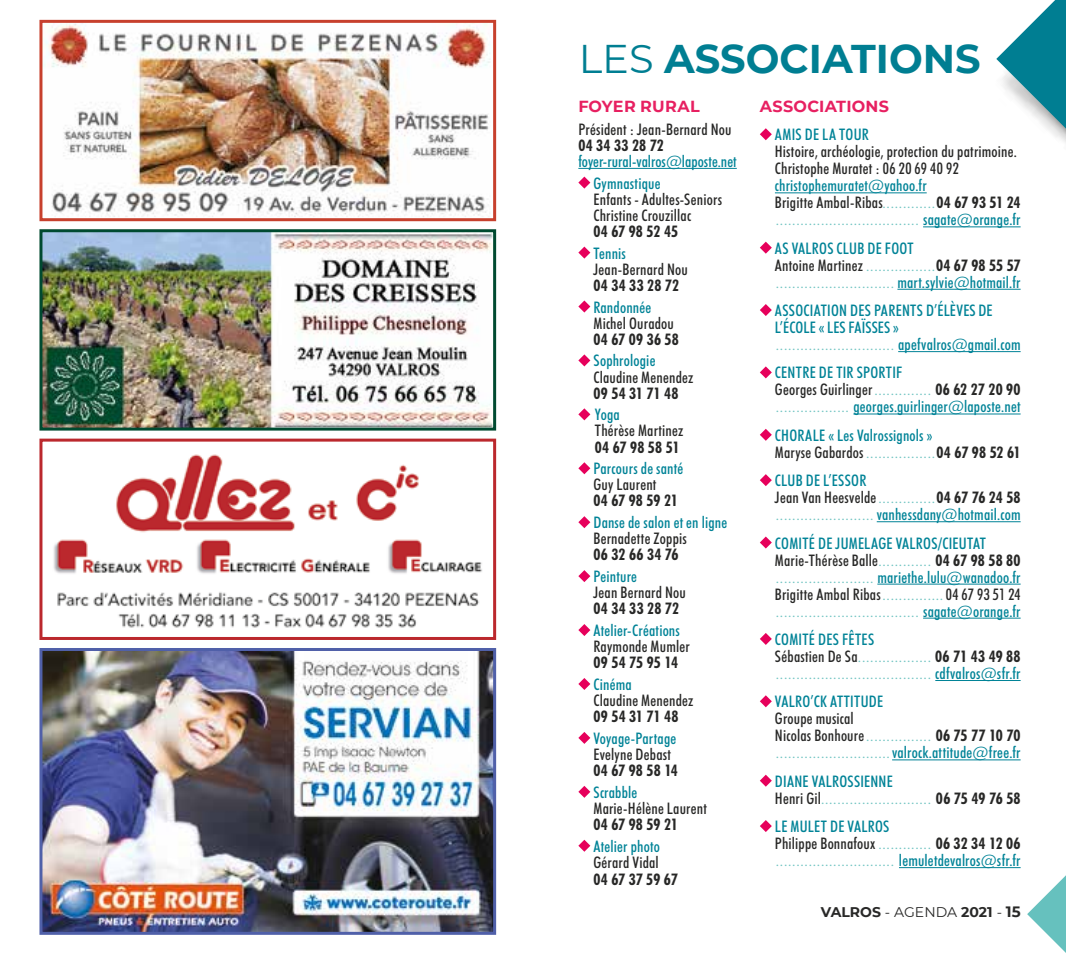
<style>
.page{position:relative;width:1066px;height:953px;background:#fff}
.page>*{position:absolute;margin:0;border:0;box-sizing:border-box;transform-origin:0 0}
.t1{font:700 40px "Montserrat";color:#007e92}
.t2{font:500 condensed 16px/17px "Futura BT";letter-spacing:.015em;color:#008397}
.t3{font:500 condensed 16px/17px "Futura BT";letter-spacing:.015em;color:#282827}
.t4{font:700 condensed 16px "Futura BT";letter-spacing:.01em;color:#282827}
.t5{font:700 16px "Montserrat";letter-spacing:.015em;color:#e72061}
.t6{font:500 condensed 14px/17px "Futura BT";color:#71c4c2}
.t7{font:700 14px "Montserrat";color:#282827}
.s1{font-weight:400}
.s2{color:#282827}
.s3{font-size:14px;color:#71c4c2}
.s4{font-weight:700;color:#282827}
.s5{font-size:16px;color:#008397}
.s6{font-size:16px;color:#282827}
.s7{font-weight:700;font-size:16px;color:#282827}
.s8{color:#008397}
.s9{font-weight:700}
.s10{font-size:15px}
</style>
<div class="page">
<hr style="left:578px;top:168px;width:159px;height:1px;background:#008397">
<svg style="left:578px;top:176px;width:12px;height:12px"></svg>
<svg style="left:578px;top:246px;width:12px;height:12px"></svg>
<svg style="left:578px;top:300px;width:12px;height:12px"></svg>
<svg style="left:578px;top:354px;width:12px;height:12px"></svg>
<svg style="left:578px;top:408px;width:12px;height:12px"></svg>
<svg style="left:578px;top:462px;width:12px;height:12px"></svg>
<svg style="left:578px;top:516px;width:12px;height:12px"></svg>
<svg style="left:578px;top:570px;width:12px;height:12px"></svg>
<svg style="left:578px;top:624px;width:12px;height:12px"></svg>
<svg style="left:578px;top:678px;width:12px;height:12px"></svg>
<svg style="left:578px;top:732px;width:12px;height:11px"></svg>
<svg style="left:578px;top:786px;width:12px;height:11px"></svg>
<svg style="left:578px;top:839px;width:12px;height:12px"></svg>
<hr style="left:775px;top:192px;width:152px;height:1px;background:#008397">
<hr style="left:923px;top:226px;width:97px;height:1px;background:#008397">
<hr style="left:897px;top:289px;width:123px;height:1px;background:#008397">
<hr style="left:898px;top:351px;width:122px;height:1px;background:#008397">
<hr style="left:853px;top:413px;width:167px;height:1px;background:#008397">
<hr style="left:877px;top:521px;width:143px;height:1px;background:#008397">
<hr style="left:877px;top:583px;width:143px;height:1px;background:#008397">
<hr style="left:923px;top:617px;width:97px;height:1px;background:#008397">
<hr style="left:935px;top:680px;width:85px;height:1px;background:#008397">
<hr style="left:892px;top:759px;width:128px;height:1px;background:#008397">
<hr style="left:899px;top:867px;width:121px;height:1px;background:#008397">
<svg style="left:760px;top:128px;width:12px;height:12px"></svg>
<svg style="left:760px;top:242px;width:12px;height:12px"></svg>
<svg style="left:760px;top:304px;width:12px;height:12px"></svg>
<svg style="left:760px;top:366px;width:12px;height:12px"></svg>
<svg style="left:760px;top:429px;width:12px;height:12px"></svg>
<svg style="left:760px;top:474px;width:12px;height:12px"></svg>
<svg style="left:760px;top:536px;width:12px;height:12px"></svg>
<svg style="left:760px;top:633px;width:12px;height:12px"></svg>
<svg style="left:760px;top:695px;width:12px;height:12px"></svg>
<svg style="left:760px;top:774px;width:12px;height:12px"></svg>
<svg style="left:760px;top:820px;width:12px;height:12px"></svg>
<img style="left:1048px;top:129px;width:18px;height:14px">
<svg style="left:996px;top:0;width:70px;height:129px"></svg>
<svg style="left:1027px;top:875px;width:39px;height:77px"></svg>
<img style="left:53px;top:454px;width:429px;height:174px">
<div style="left:39px;top:438px;width:457px;height:202px;border:3px solid #bb282d"></div>
<img style="left:43px;top:652px;width:449px;height:278px">
<div style="left:39px;top:648px;width:457px;height:286px;border:3px solid #5060a9"></div>
<img style="left:43px;top:233px;width:449px;height:193px">
<div style="left:39px;top:229px;width:457px;height:201px;border:3px solid #004a30"></div>
<img style="left:43px;top:24px;width:448px;height:193px">
<div style="left:39px;top:20px;width:457px;height:201px;border:3px solid #c7402d"></div>
<h1 class="t1" style="left:579px;top:30px;width:403px"><span class="s1">LES</span> ASSOCIATIONS</h1>
<p class="t5" style="left:760px;top:95px;width:131px">ASSOCIATIONS</p>
<p class="t2" style="left:775px;top:126px;width:95px">AMIS DE LA TOUR</p>
<p class="t3" style="left:775px;top:143px;width:243px">Histoire, archéologie, protection du patrimoine.<br>Christophe Muratet : 06 20 69 40 92</p>
<p class="t2" style="left:775px;top:177px;width:247px">christophemuratet@yahoo.fr<br><span class="s2">Brigitte Ambal-Ribas</span><span class="s3">.............</span><span class="s4">04 67 93 51 24</span></p>
<p class="t6" style="left:776px;top:212px;width:246px">................................... <span class="s5">sagate@orange.fr</span></p>
<p class="t2" style="left:775px;top:239px;width:140px">AS VALROS CLUB DE FOOT</p>
<p class="t6" style="left:775px;top:257px;width:247px"><span class="s6">Antoine Martinez</span> .................<span class="s7">04 67 98 55 57 </span>............................. <span class="s5">mart.sylvie@hotmail.fr</span></p>
<p class="t2" style="left:775px;top:302px;width:219px">ASSOCIATION DES PARENTS D’ÉLÈVES DE<br>L’ÉCOLE « LES FAÏSSES »</p>
<p class="t6" style="left:776px;top:336px;width:246px">............................. <span class="s5">apefvalros@gmail.com</span></p>
<p class="t2" style="left:775px;top:364px;width:247px">CENTRE DE TIR SPORTIF<br><span class="s2">Georges Guirlinger</span> <span class="s3">..............</span> <span class="s4">06 62 27 20 90 </span><span class="s3">..................</span> georges.guirlinger@laposte.net</p>
<p class="t2" style="left:775px;top:426px;width:159px">CHORALE « Les Valrossignols »</p>
<p class="t6" style="left:775px;top:444px;width:247px"><span class="s6">Maryse Gabardos</span>.................<span class="s7">04 67 98 52 61</span></p>
<p class="t3" style="left:775px;top:472px;width:247px"><span class="s8">CLUB DE L’ESSOR<br></span>Jean Van Heesvelde<span class="s3">..............</span><span class="s9">04 67 76 24 58</span></p>
<p class="t6" style="left:776px;top:506px;width:246px">........................ <span class="s5">vanhessdany@hotmail.com</span></p>
<p class="t2" style="left:775px;top:534px;width:247px">COMITÉ DE JUMELAGE VALROS/CIEUTAT<br><span class="s2">Marie-Thérèse Balle</span><span class="s3">.............</span> <span class="s4">04 67 98 58 80</span></p>
<p class="t6" style="left:776px;top:569px;width:246px">........................ <span class="s5">mariethe.lulu@wanadoo.fr</span></p>
<p class="t3" style="left:775px;top:585px;width:247px">Brigitte Ambal Ribas<span class="s3">...............</span> 04 67 93 51 24</p>
<p class="t6" style="left:776px;top:603px;width:246px">................................... <span class="s5">sagate@orange.fr</span></p>
<p class="t2" style="left:775px;top:630px;width:101px">COMITÉ DES FÊTES</p>
<p class="t6" style="left:775px;top:648px;width:247px"><span class="s6">Sébastien De Sa</span>.................. <span class="s7">06 71 43 49 88 </span>...................................... <span class="s5">cdfvalros@sfr.fr</span></p>
<p class="t2" style="left:775px;top:693px;width:110px">VALRO’CK ATTITUDE</p>
<p class="t3" style="left:775px;top:710px;width:80px">Groupe musical</p>
<p class="t6" style="left:775px;top:727px;width:247px"><span class="s6">Nicolas Bonhoure</span>................ <span class="s7">06 75 77 10 70 </span>............................<span class="s5">valrock.attitude@free.fr</span></p>
<p class="t2" style="left:775px;top:772px;width:120px">DIANE VALROSSIENNE</p>
<p class="t6" style="left:775px;top:790px;width:247px"><span class="s6">Henri Gil</span>........................... <span class="s7">06 75 49 76 58</span></p>
<p class="t3" style="left:775px;top:817px;width:247px"><span class="s8">LE MULET DE VALROS<br></span>Philippe Bonnafoux <span class="s3">.............</span> <span class="s9">06 32 34 12 06</span></p>
<p class="t6" style="left:776px;top:852px;width:246px">............................. <span class="s5">lemuletdevalros@sfr.fr</span></p>
<p class="t7" style="left:821px;top:901px;width:201px">VALROS <span class="s1">- AGENDA</span> 2021 <span class="s1">-</span> <span class="s10">15</span></p>
<p class="t5" style="left:578px;top:95px;width:123px">FOYER RURAL</p>
<p class="t3" style="left:578px;top:120px;width:155px">Président : Jean-Bernard Nou</p>
<p class="t4" style="left:578px;top:135px;width:87px">04 34 33 28 72</p>
<p class="t2" style="left:593px;top:150px;width:145px;line-height:21.8px;text-indent:-15px">foyer-rural-valros@laposte.net<br>Gymnastique</p>
<p class="t3" style="left:593px;top:191px;width:130px;line-height:16px">Enfants - Adultes-Seniors<br>Christine Crouzillac</p>
<p class="t4" style="left:593px;top:221px;width:86px">04 67 98 52 45</p>
<p class="t2" style="left:593px;top:244px;width:34px">Tennis</p>
<p class="t3" style="left:593px;top:260px;width:96px">Jean-Bernard Nou</p>
<p class="t4" style="left:593px;top:275px;width:87px">04 34 33 28 72</p>
<p class="t2" style="left:593px;top:298px;width:59px">Randonnée</p>
<p class="t3" style="left:593px;top:314px;width:82px">Michel Ouradou</p>
<p class="t4" style="left:593px;top:329px;width:87px">04 67 09 36 58</p>
<p class="t2" style="left:593px;top:352px;width:63px">Sophrologie</p>
<p class="t3" style="left:593px;top:368px;width:101px">Claudine Menendez</p>
<p class="t4" style="left:593px;top:383px;width:86px">09 54 31 71 48</p>
<p class="t2" style="left:595px;top:406px;width:26px">Yoga</p>
<p class="t3" style="left:595px;top:422px;width:90px">Thérèse Martinez</p>
<p class="t4" style="left:595px;top:437px;width:86px">04 67 98 58 51</p>
<p class="t2" style="left:593px;top:460px;width:91px">Parcours de santé</p>
<p class="t3" style="left:593px;top:476px;width:64px">Guy Laurent</p>
<p class="t4" style="left:593px;top:491px;width:86px">04 67 98 59 21</p>
<p class="t2" style="left:593px;top:514px;width:135px">Danse de salon et en ligne</p>
<p class="t3" style="left:593px;top:530px;width:95px">Bernadette Zoppis</p>
<p class="t4" style="left:593px;top:545px;width:87px">06 32 66 34 76</p>
<p class="t2" style="left:593px;top:567px;width:45px">Peinture</p>
<p class="t3" style="left:593px;top:584px;width:94px">Jean Bernard Nou</p>
<p class="t4" style="left:593px;top:599px;width:87px">04 34 33 28 72</p>
<p class="t2" style="left:593px;top:621px;width:88px">Atelier-Créations</p>
<p class="t3" style="left:593px;top:637px;width:98px">Raymonde Mumler</p>
<p class="t4" style="left:593px;top:652px;width:86px">09 54 75 95 14</p>
<p class="t2" style="left:593px;top:675px;width:40px">Cinéma</p>
<p class="t3" style="left:593px;top:691px;width:101px">Claudine Menendez</p>
<p class="t4" style="left:593px;top:706px;width:86px">09 54 31 71 48</p>
<p class="t2" style="left:593px;top:729px;width:84px">Voyage-Partage</p>
<p class="t3" style="left:593px;top:745px;width:79px">Evelyne Debast</p>
<p class="t4" style="left:593px;top:760px;width:86px">04 67 98 58 14</p>
<p class="t2" style="left:593px;top:783px;width:45px">Scrabble</p>
<p class="t3" style="left:593px;top:799px;width:115px">Marie-Hélène Laurent</p>
<p class="t4" style="left:593px;top:814px;width:86px">04 67 98 59 21</p>
<p class="t2" style="left:593px;top:837px;width:68px">Atelier photo</p>
<p class="t3" style="left:593px;top:853px;width:67px">Gérard Vidal</p>
<p class="t4" style="left:593px;top:869px;width:86px">04 67 37 59 67</p>
</div>
